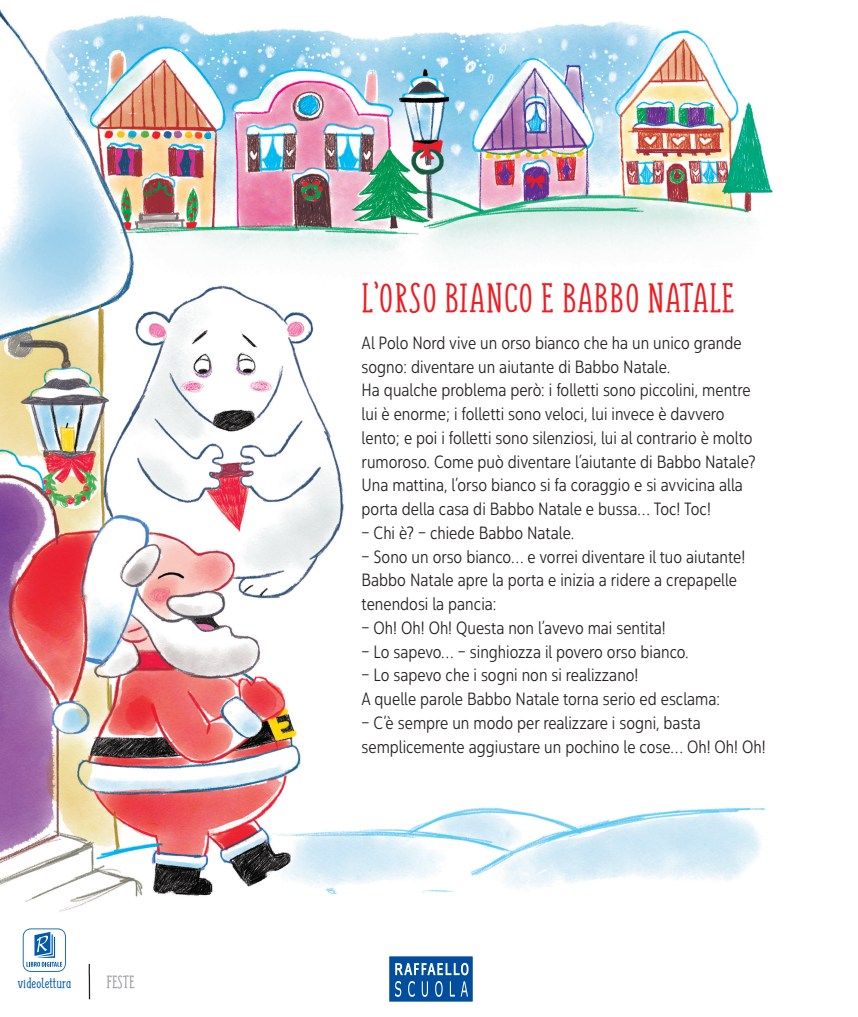
<style>
.page{position:relative;width:858px;height:1017px;background:#fff}
.page>*{position:absolute;margin:0;border:0;box-sizing:border-box;transform-origin:0 0}
.titolo{font:700 39.38px "SUNN Line Serif";letter-spacing:.02em;color:#ee1d23;scale:1.17 1}
.testo{font:17.75px/23.8px "Yorkten Con Lig";color:#231f20;scale:.95 1}
.testatina{font:700 16.88px "SUNN Line Serif";letter-spacing:.015em;color:#939598;scale:1.17 1}
.t1{font:700 15.12px "SUNN Line Serif";letter-spacing:-.01em;color:#015aaa;scale:1.17 1}
</style>
<div class="page">
<img style="left:0;top:9px;width:773px;height:957px">
<svg style="left:88px;top:963px;width:3px;height:37px"></svg>
<svg style="left:23px;top:928px;width:43px;height:44px"></svg>
<img style="left:367px;top:947px;width:127px;height:55px">
<p class="t1" style="left:18px;top:973px;width:47px">videolettura</p>
<p class="testatina" style="left:106px;top:971px;width:26px">FESTE</p>
<p class="titolo" style="left:361px;top:274px;width:320px">L’ORSO BIANCO E BABBO NATALE</p>
<p class="testo" style="left:361px;top:331px;width:401px">Al Polo Nord vive un orso bianco che ha un unico grande sogno: diventare un aiutante di Babbo Natale.</p>
<p class="testo" style="left:361px;top:378px;width:416px">Ha qualche problema però: i folletti sono piccolini, mentre lui è enorme; i folletti sono veloci, lui invece è davvero lento; e poi i folletti sono silenziosi, lui al contrario è molto rumoroso. Come può diventare l’aiutante di Babbo Natale?</p>
<p class="testo" style="left:361px;top:473px;width:403px">Una mattina, l’orso bianco si fa coraggio e si avvicina alla porta della casa di Babbo Natale e bussa… Toc! Toc!</p>
<p class="testo" style="left:361px;top:521px;width:225px">– Chi è? – chiede Babbo Natale.</p>
<p class="testo" style="left:361px;top:544px;width:405px">– Sono un orso bianco… e vorrei diventare il tuo aiutante!</p>
<p class="testo" style="left:361px;top:568px;width:397px">Babbo Natale apre la porta e inizia a ridere a crepapelle tenendosi la pancia:</p>
<p class="testo" style="left:361px;top:616px;width:322px">– Oh! Oh! Oh! Questa non l’avevo mai sentita!</p>
<p class="testo" style="left:361px;top:639px;width:346px">– Lo sapevo… – singhiozza il povero orso bianco.</p>
<p class="testo" style="left:361px;top:663px;width:293px">– Lo sapevo che i sogni non si realizzano!</p>
<p class="testo" style="left:361px;top:687px;width:379px">A quelle parole Babbo Natale torna serio ed esclama:</p>
<p class="testo" style="left:361px;top:711px;width:426px">– C’è sempre un modo per realizzare i sogni, basta semplicemente aggiustare un pochino le cose… Oh! Oh! Oh!</p>
</div>
